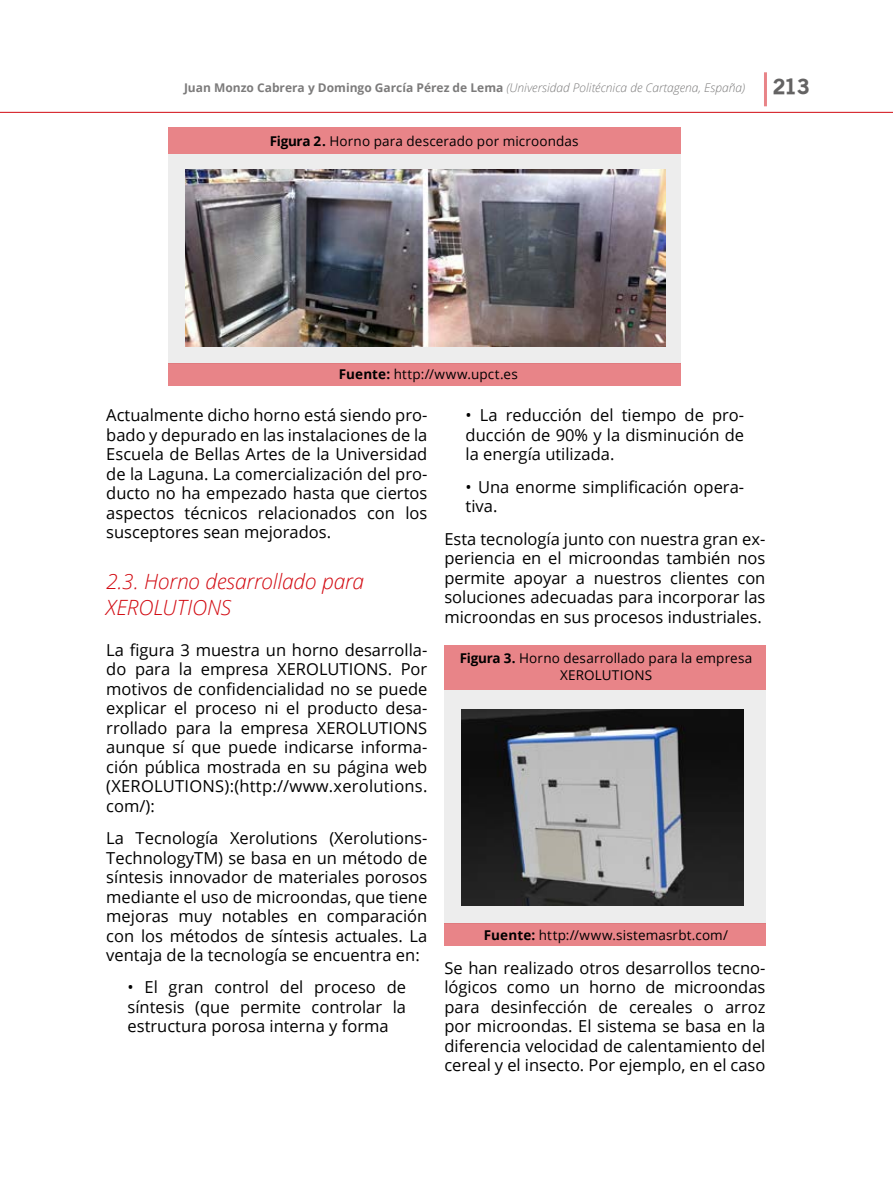
<style>
.page{position:relative;width:893px;height:1191px;background:#fff}
.page>*{position:absolute;margin:0;border:0;box-sizing:border-box;transform-origin:0 0}
.t1{font:italic 300 21px/25.5px "Open Sans";letter-spacing:-.005em;color:#d20a11}
.t2{font:900 21px "Old Sans";color:#646363}
.t3{font:16.5px/19.5px "Open Sans";color:#000;text-align:justify}
.t4{font:13.5px/16.5px "Open Sans";letter-spacing:.01em;color:#000;text-align:center}
.t5{font:italic 300 12px "Open Sans";color:#7c7b7b}
.s1{font-weight:700;font-style:normal}
.s2{font-weight:700}
</style>
<div class="page">
<hr style="left:0;top:112px;width:893px;height:1px;background:#d20a11">
<hr style="left:764px;top:72px;width:3px;height:34px;background:#d20a11">
<div style="left:168px;top:154px;width:512px;height:210px;background:#ededed"></div>
<div style="left:168px;top:128px;width:512px;height:26px;background:#e88488"></div>
<div style="left:168px;top:364px;width:512px;height:22px;background:#e88488"></div>
<img style="left:186px;top:170px;width:480px;height:176px">
<div style="left:444px;top:690px;width:321px;height:233px;background:#ededed"></div>
<div style="left:444px;top:645px;width:321px;height:45px;background:#e88488"></div>
<div style="left:444px;top:923px;width:321px;height:23px;background:#e88488"></div>
<img style="left:462px;top:709px;width:281px;height:197px">
<p class="t5" style="left:184px;top:79px;width:563px"><span class="s1">Juan Monzo Cabrera y Domingo García Pérez de Lema</span> (Universidad Politécnica de Cartagena, España)</p>
<p class="t2" style="left:773px;top:73px;width:39px">213</p>
<p class="t4" style="left:270px;top:132px;width:310px"><span class="s2">Figura 2.</span> Horno para descerado por microondas</p>
<p class="t4" style="left:339px;top:366px;width:180px"><span class="s2">Fuente:</span> http://www.upct.es</p>
<p class="t3" style="left:106px;top:405px;width:323px">Actualmente dicho horno está siendo pro&shy;bado y depurado en las instalaciones de la Escuela de Bellas Artes de la Universidad de la Laguna. La comercialización del pro&shy;ducto no ha empezado hasta que ciertos aspectos técnicos relacionados con los susceptores sean mejorados.</p>
<p class="t1" style="left:106px;top:568px;width:259px">2.3. Horno desarrollado para<br>XEROLUTIONS</p>
<p class="t3" style="left:106px;top:639px;width:323px">La figura 3 muestra un horno desarrolla&shy;do para la empresa XEROLUTIONS. Por motivos de confidencialidad no se puede explicar el proceso ni el producto desa&shy;rrollado para la empresa XEROLUTIONS aunque sí que puede indicarse informa&shy;ción pública mostrada en su página web (XEROLUTIONS):(http://www.xerolutions. com/):</p>
<p class="t3" style="left:106px;top:828px;width:323px">La Tecnología Xerolutions (Xerolutions-TechnologyTM) se basa en un método de síntesis innovador de materiales porosos mediante el uso de microondas, que tiene mejoras muy notables en comparación con los métodos de síntesis actuales. La ventaja de la tecnología se encuentra en:</p>
<p class="t3" style="left:128px;top:977px;width:280px">• El gran control del proceso de síntesis (que permite controlar la estructura porosa interna y forma</p>
<p class="t3" style="left:466px;top:405px;width:280px">• La reducción del tiempo de pro&shy;ducción de 90% y la disminución de la energía utilizada.</p>
<p class="t3" style="left:466px;top:476px;width:280px">• Una enorme simplificación opera&shy;tiva.</p>
<p class="t3" style="left:444px;top:528px;width:323px">Esta tecnología junto con nuestra gran ex&shy;periencia en el microondas también nos permite apoyar a nuestros clientes con soluciones adecuadas para incorporar las microondas en sus procesos industriales.</p>
<p class="t4" style="left:460px;top:650px;width:294px"><span class="s2">Figura 3.</span> Horno desarrollado para la empresa<br>XEROLUTIONS</p>
<p class="t4" style="left:484px;top:926px;width:246px"><span class="s2">Fuente:</span> http://www.sistemasrbt.com/</p>
<p class="t3" style="left:444px;top:957px;width:323px">Se han realizado otros desarrollos tecno&shy;lógicos como un horno de microondas para desinfección de cereales o arroz por microondas. El sistema se basa en la diferencia velocidad de calentamiento del cereal y el insecto. Por ejemplo, en el caso</p>
</div>
